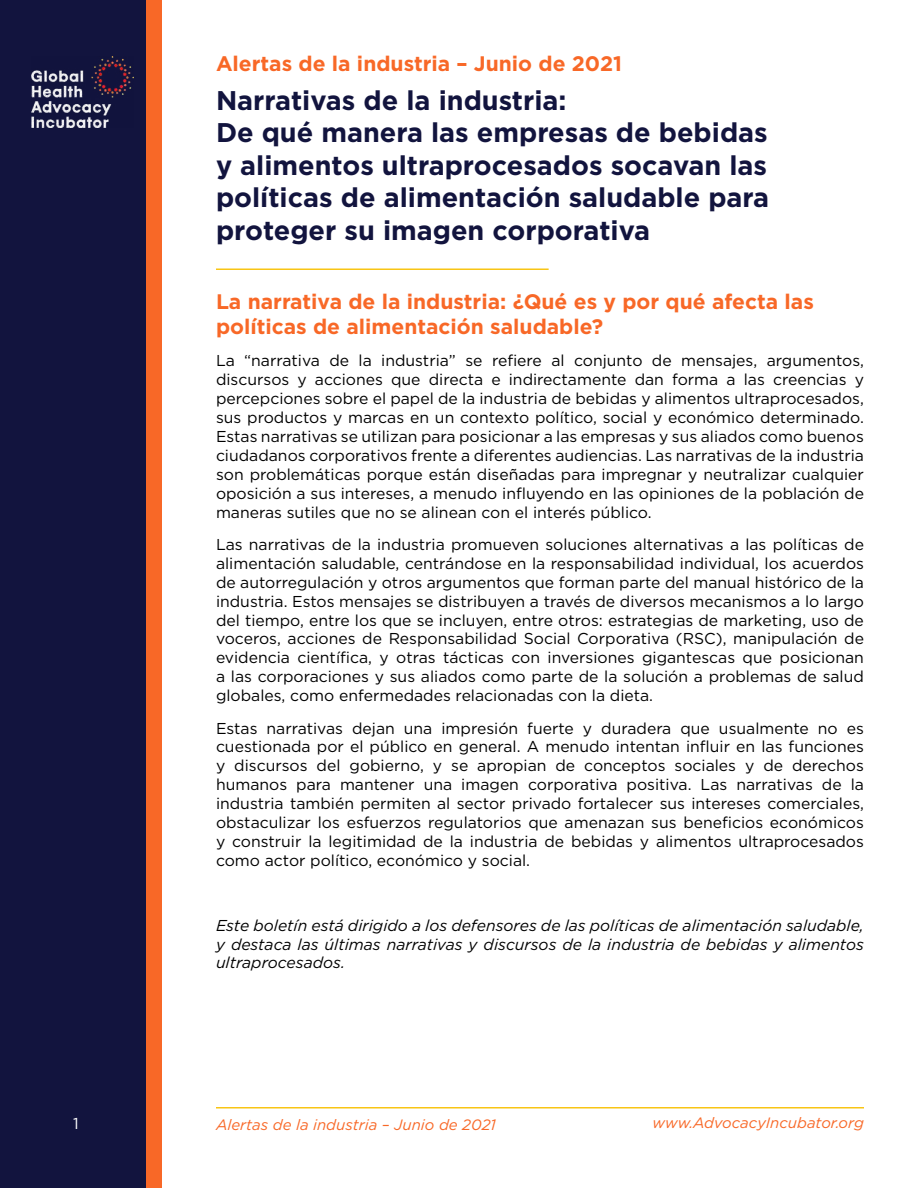
<style>
.page{position:relative;width:918px;height:1188px;background:#fff}
.page>*{position:absolute;margin:0;border:0;box-sizing:border-box;transform-origin:0 0}
.t1{font:700 27px/32.4px "Gotham";color:#12143e}
.t2{font:700 21px/25.2px "Gotham";color:#f86827}
.t3{font:15.75px/18.9px "Gotham";color:#000;text-align:justify}
.t4{font:italic 15.75px/18.9px "Gotham";color:#000;text-align:justify}
.t5{font:15.75px "Gotham";color:#fff}
.t6{font:italic 15px "Gotham";color:#f86827}
</style>
<div class="page">
<div style="left:0;top:0;width:154px;height:1188px;background:#12143e"></div>
<div style="left:147px;top:0;width:15px;height:1188px;background:#f86827"></div>
<img style="left:31px;top:56px;width:103px;height:71px">
<hr style="left:216px;top:268px;width:333px;height:2px;background:#f8c515">
<hr style="left:216px;top:1107px;width:648px;height:1px;background:#f8c515">
<h2 class="t2" style="left:216px;top:51px;width:408px">Alertas de la industria – Junio de 2021</h2>
<h1 class="t1" style="left:216px;top:84px;width:555px">Narrativas de la industria:<br>De qué manera las empresas de bebidas y alimentos ultraprocesados socavan las políticas de alimentación saludable para proteger su imagen corporativa</h1>
<h2 class="t2" style="left:216px;top:289px;width:599px">La narrativa de la industria: ¿Qué es y por qué afecta las políticas de alimentación saludable?</h2>
<p class="t3" style="left:216px;top:351px;width:650px">La “narrativa de la industria” se refiere al conjunto de mensajes, argumentos, discursos y acciones que directa e indirectamente dan forma a las creencias y percepciones sobre el papel de la industria de bebidas y alimentos ultraprocesados, sus productos y marcas en un contexto político, social y económico determinado.<br>Estas narrativas se utilizan para posicionar a las empresas y sus aliados como buenos ciudadanos corporativos frente a diferentes audiencias. Las narrativas de la industria son problemáticas porque están diseñadas para impregnar y neutralizar cualquier oposición a sus intereses, a menudo influyendo en las opiniones de la población de maneras sutiles que no se alinean con el interés público.</p>
<p class="t3" style="left:216px;top:535px;width:650px">Las narrativas de la industria promueven soluciones alternativas a las políticas de alimentación saludable, centrándose en la responsabilidad individual, los acuerdos de autorregulación y otros argumentos que forman parte del manual histórico de la industria. Estos mensajes se distribuyen a través de diversos mecanismos a lo largo del tiempo, entre los que se incluyen, entre otros: estrategias de marketing, uso de voceros, acciones de Responsabilidad Social Corporativa (RSC), manipulación de evidencia científica, y otras tácticas con inversiones gigantescas que posicionan a las corporaciones y sus aliados como parte de la solución a problemas de salud globales, como enfermedades relacionadas con la dieta.</p>
<p class="t3" style="left:216px;top:718px;width:650px">Estas narrativas dejan una impresión fuerte y duradera que usualmente no es cuestionada por el público en general. A menudo intentan influir en las funciones y discursos del gobierno, y se apropian de conceptos sociales y de derechos humanos para mantener una imagen corporativa positiva. Las narrativas de la industria también permiten al sector privado fortalecer sus intereses comerciales, obstaculizar los esfuerzos regulatorios que amenazan sus beneficios económicos y construir la legitimidad de la industria de bebidas y alimentos ultraprocesados como actor político, económico y social.</p>
<p class="t4" style="left:216px;top:915px;width:650px">Este boletín está dirigido a los defensores de las políticas de alimentación saludable, y destaca las últimas narrativas y discursos de la industria de bebidas y alimentos ultraprocesados.</p>
<p class="t5" style="left:73px;top:1113px;width:7px">1</p>
<p class="t6" style="left:216px;top:1115px;width:282px">Alertas de la industria – Junio de 2021</p>
<p class="t6" style="left:653px;top:1113px;width:213px">www.AdvocacyIncubator.org</p>
</div>
